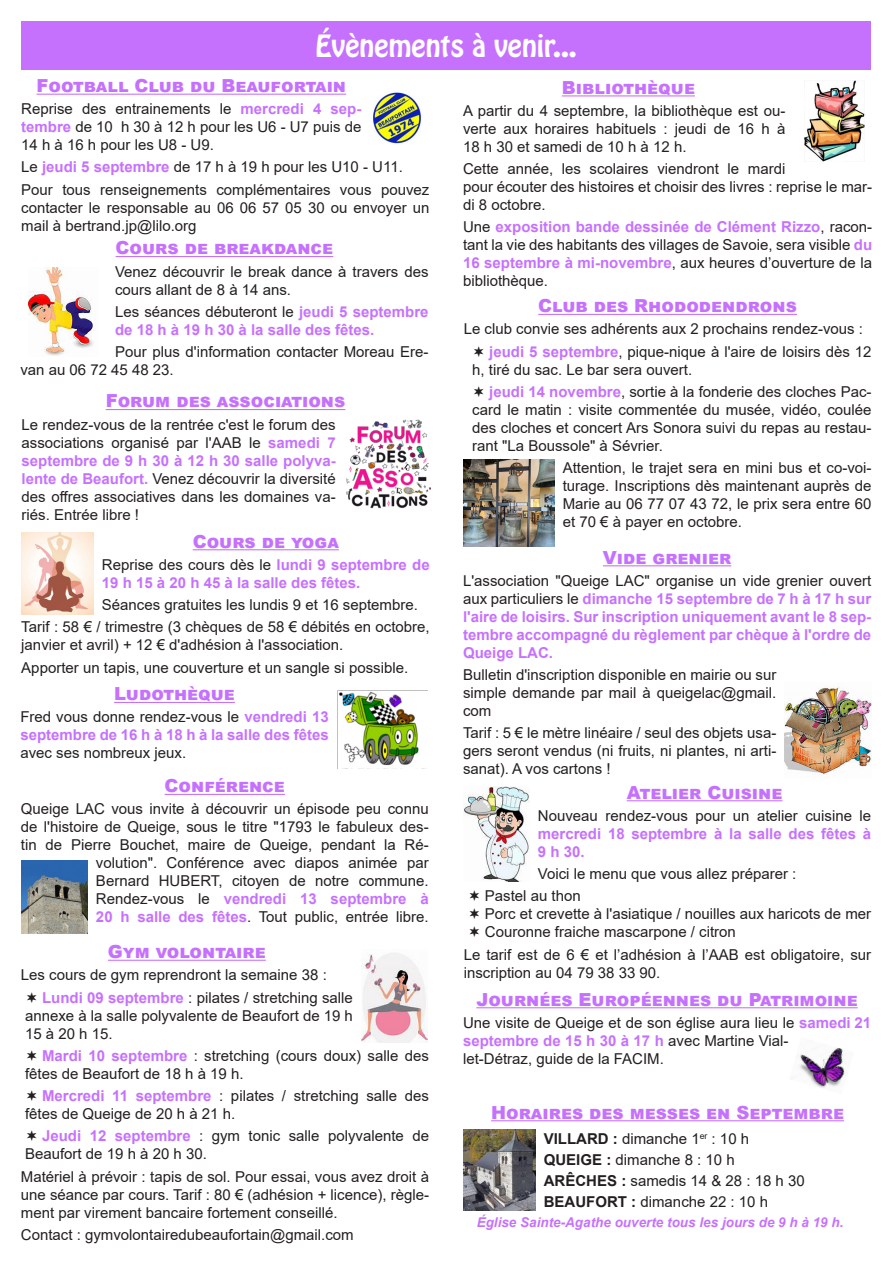
<style>
.page{position:relative;width:893px;height:1263px;background:#fff}
.page>*{position:absolute;margin:0;border:0;box-sizing:border-box;transform-origin:0 0}
.titre_orange{font:27px "Hobo Std";color:#fff}
.titre_orange-2{font:900 18px "Arial";color:#c671fe}
.t1{font:15px/18px "Arial";color:#231f20;text-align:justify}
.t2{font:700 15px/18px "Arial";color:#c671fe}
.t3{font:italic 700 13.5px "Arial";color:#c671fe}
.s1{font-weight:700;color:#c671fe}
.s2{font-weight:400;color:#231f20}
.s3{font-weight:700}
</style>
<div class="page">
<div style="left:21px;top:21px;width:850px;height:49px;background:#c671fe"></div>
<hr style="left:562px;top:95px;width:133px;height:1px;background:#c671fe">
<hr style="left:538px;top:314px;width:259px;height:1px;background:#c671fe">
<hr style="left:114px;top:702px;width:121px;height:1px;background:#c671fe">
<img style="left:337px;top:690px;width:91px;height:79px">
<hr style="left:193px;top:549px;width:146px;height:1px;background:#c671fe">
<hr style="left:116px;top:256px;width:217px;height:1px;background:#c671fe">
<hr style="left:108px;top:960px;width:158px;height:1px;background:#c671fe">
<hr style="left:491px;top:1120px;width:353px;height:1px;background:#c671fe">
<img style="left:805px;top:80px;width:60px;height:82px">
<hr style="left:627px;top:800px;width:155px;height:1px;background:#c671fe">
<hr style="left:603px;top:565px;width:128px;height:1px;background:#c671fe">
<img style="left:785px;top:687px;width:86px;height:89px">
<hr style="left:476px;top:1007px;width:382px;height:1px;background:#c671fe">
<img style="left:22px;top:533px;width:71px;height:81px">
<hr style="left:106px;top:409px;width:239px;height:1px;background:#c671fe">
<hr style="left:165px;top:794px;width:120px;height:1px;background:#c671fe">
<img style="left:464px;top:460px;width:90px;height:87px">
<img style="left:346px;top:419px;width:85px;height:90px">
<img style="left:28px;top:268px;width:66px;height:88px">
<img style="left:361px;top:953px;width:67px;height:90px">
<hr style="left:37px;top:94px;width:309px;height:1px;background:#c671fe">
<img style="left:373px;top:92px;width:48px;height:52px">
<img style="left:464px;top:786px;width:65px;height:96px">
<img style="left:464px;top:1129px;width:71px;height:81px">
<img style="left:799px;top:1048px;width:46px;height:40px">
<img style="left:21px;top:860px;width:66px;height:73px">
<p class="titre_orange" style="left:315px;top:27px;width:263px">ÉVÈNEMENTS À VENIR...</p>
<p class="titre_orange-2" style="left:562px;top:74px;width:135px">Bibliothèque</p>
<p class="t1" style="left:463px;top:102px;width:324px">A partir du 4 septembre, la bibliothèque est ou&shy;verte aux horaires habituels : jeudi de 16 h à 18 h 30 et samedi de 10 h à 12 h.</p>
<p class="t1" style="left:463px;top:160px;width:411px;text-align:left">Cette année, les scolaires viendront le mardi<br>pour écouter des histoires et choisir des livres : reprise le mar&shy;di 8 octobre.</p>
<p class="t1" style="left:463px;top:218px;width:411px">Une <span class="s1">exposition bande dessinée de Clément Rizzo</span>, racon&shy;tant la vie des habitants des villages de Savoie, sera visible <span class="s1">du 16 septembre à mi-novembre</span>, aux heures d’ouverture de la bibliothèque.</p>
<p class="titre_orange-2" style="left:538px;top:293px;width:260px">Club des Rhododendrons</p>
<p class="t1" style="left:464px;top:320px;width:401px">Le club convie ses adhérents aux 2 prochains rendez-vous :</p>
<p class="t1" style="left:472px;top:342px;width:401px;text-indent:17px"><span class="s1">jeudi 5 septembre</span>, pique-nique à l'aire de loisirs dès 12 h, tiré du sac. Le bar sera ouvert.</p>
<p class="t1" style="left:472px;top:383px;width:401px;text-indent:17px"><span class="s1">jeudi 14 novembre</span>, sortie à la fonderie des cloches Pac&shy;card le matin : visite commentée du musée, vidéo, coulée des cloches et concert Ars Sonora suivi du repas au restau&shy;rant "La Boussole" à Sévrier.</p>
<p class="t1" style="left:563px;top:459px;width:310px">Attention, le trajet sera en mini bus et co-voi&shy;turage. Inscriptions dès maintenant auprès de Marie au 06 77 07 43 72, le prix sera entre 60 et 70 € à payer en octobre.</p>
<p class="titre_orange-2" style="left:37px;top:72px;width:311px">Football Club du Beaufortain</p>
<p class="t1" style="left:21px;top:100px;width:342px">Reprise des entrainements le <span class="s1">mercredi 4 sep&shy;tembre</span> de 10 h 30 à 12 h pour les U6 - U7 puis de 14 h à 16 h pour les U8 - U9.</p>
<p class="t1" style="left:21px;top:158px;width:383px">Le <span class="s1">jeudi 5 septembre</span> de 17 h à 19 h pour les U10 - U11.</p>
<p class="t1" style="left:21px;top:180px;width:410px">Pour tous renseignements complémentaires vous pouvez contacter le responsable au 06 06 57 05 30 ou envoyer un mail à bertrand.jp@lilo.org</p>
<p class="titre_orange-2" style="left:116px;top:235px;width:219px">Cours de breakdance</p>
<p class="t1" style="left:115px;top:262px;width:315px">Venez découvrir le break dance à travers des cours allant de 8 à 14 ans.</p>
<p class="t2" style="left:115px;top:303px;width:315px"><span class="s2">Les séances débuteront le</span> jeudi 5 septembre de 18 h à 19 h 30 à la salle des fêtes.</p>
<p class="t1" style="left:20px;top:343px;width:410px;text-indent:95px">Pour plus d'information contacter Moreau Ere&shy;van au 06 72 45 48 23.</p>
<p class="titre_orange-2" style="left:106px;top:388px;width:241px">Forum des associations</p>
<p class="t1" style="left:22px;top:415px;width:316px">Le rendez-vous de la rentrée c'est le forum des associations organisé par l'AAB le <span class="s1">samedi 7 septembre de 9 h 30 à 12 h 30 salle polyva&shy;lente de Beaufort.</span> Venez découvrir la diversité des offres associatives dans les domaines va&shy;riés. Entrée libre !</p>
<p class="titre_orange-2" style="left:193px;top:528px;width:148px">Cours de yoga</p>
<p class="t2" style="left:102px;top:556px;width:329px"><span class="s2">Reprise des cours dès le</span> lundi 9 septembre de<br>19 h 15 à 20 h 45 à la salle des fêtes.</p>
<p class="t1" style="left:102px;top:596px;width:317px">Séances gratuites les lundis 9 et 16 septembre.</p>
<p class="t1" style="left:21px;top:618px;width:410px">Tarif : 58 € / trimestre (3 chèques de 58 € débités en octobre, janvier et avril) + 12 € d'adhésion à l'association.</p>
<p class="t1" style="left:21px;top:658px;width:388px">Apporter un tapis, une couverture et un sangle si possible.</p>
<p class="titre_orange-2" style="left:114px;top:681px;width:122px">Ludothèque</p>
<p class="t1" style="left:20px;top:708px;width:310px">Fred vous donne rendez-vous le <span class="s1">vendredi 13 septembre de 16 h à 18 h à la salle des fêtes </span>avec ses nombreux jeux.</p>
<p class="titre_orange-2" style="left:165px;top:773px;width:122px">Conférence</p>
<p class="t1" style="left:21px;top:800px;width:409px;text-align:right">Queige LAC vous invite à découvrir un épisode peu connu de l'histoire de Queige, sous le titre "1793 le fabuleux des&shy;tin de Pierre Bouchet, maire de Queige, pendant la Ré&shy;volution". Conférence avec diapos animée par<br>Bernard HUBERT, citoyen de notre commune.<br>Rendez-vous le <span class="s1">vendredi 13 septembre à<br>20 h salle des fêtes</span>. Tout public, entrée libre.</p>
<p class="titre_orange-2" style="left:108px;top:938px;width:159px">Gym volontaire</p>
<p class="t1" style="left:21px;top:966px;width:307px">Les cours de gym reprendront la semaine 38 :</p>
<p class="t1" style="left:25px;top:988px;width:329px;text-indent:17px"><span class="s1">Lundi 09 septembre</span> : pilates / stretching salle annexe à la salle polyvalente de Beaufort de 19 h 15 à 20 h 15.</p>
<p class="t1" style="left:25px;top:1046px;width:405px;text-indent:17px"><span class="s1">Mardi 10 septembre</span> : stretching (cours doux) salle des fêtes de Beaufort de 18 h à 19 h.</p>
<p class="t1" style="left:25px;top:1087px;width:405px;text-indent:17px"><span class="s1">Mercredi 11 septembre</span> : pilates / stretching salle des fêtes de Queige de 20 h à 21 h.</p>
<p class="t1" style="left:25px;top:1127px;width:405px;text-indent:17px"><span class="s1">Jeudi 12 septembre</span> : gym tonic salle polyvalente de<br>Beaufort de 19 h à 20 h 30.</p>
<p class="t1" style="left:21px;top:1167px;width:410px">Matériel à prévoir : tapis de sol. Pour essai, vous avez droit à une séance par cours. Tarif : 80 € (adhésion + licence), règle&shy;ment par virement bancaire fortement conseillé.</p>
<p class="t1" style="left:21px;top:1225px;width:334px">Contact : gymvolontairedubeaufortain@gmail.com</p>
<p class="titre_orange-2" style="left:603px;top:544px;width:130px">Vide grenier</p>
<p class="t2" style="left:463px;top:572px;width:410px;text-align:justify"><span class="s2">L'association "Queige LAC" organise un vide grenier ouvert aux particuliers le</span> dimanche 15 septembre de 7 h à 17 h sur l'aire de loisirs. Sur inscription uniquement avant le 8 sep&shy;tembre accompagné du règlement par chèque à l'ordre de Queige LAC.</p>
<p class="t1" style="left:463px;top:666px;width:315px">Bulletin d'inscription disponible en mairie ou sur simple demande par mail à queigelac@gmail. com</p>
<p class="t1" style="left:463px;top:724px;width:315px">Tarif : 5 € le mètre linéaire / seul des objets usa&shy;gers seront vendus (ni fruits, ni plantes, ni arti&shy;sanat). A vos cartons !</p>
<p class="titre_orange-2" style="left:627px;top:779px;width:157px">Atelier Cuisine</p>
<p class="t2" style="left:538px;top:807px;width:335px;text-align:justify"><span class="s2">Nouveau rendez-vous pour un atelier cuisine le </span>mercredi 18 septembre à la salle des fêtes à 9 h 30.</p>
<p class="t1" style="left:538px;top:865px;width:260px">Voici le menu que vous allez préparer :</p>
<p class="t1" style="left:485px;top:887px;width:97px">Pastel au thon</p>
<p class="t1" style="left:485px;top:905px;width:388px">Porc et crevette à l'asiatique / nouilles aux haricots de mer</p>
<p class="t1" style="left:485px;top:923px;width:252px">Couronne fraiche mascarpone / citron</p>
<p class="t1" style="left:464px;top:945px;width:409px">Le tarif est de 6 € et l’adhésion à l’AAB est obligatoire, sur inscription au 04 79 38 33 90.</p>
<p class="titre_orange-2" style="left:476px;top:986px;width:383px">Journées Européennes du Patrimoine</p>
<p class="t1" style="left:463px;top:1013px;width:410px;text-align:left">Une visite de Queige et de son église aura lieu le <span class="s1">samedi 21 septembre de 15 h 30 à 17 h</span> avec Martine Vial-<br>let-Détraz, guide de la FACIM.</p>
<p class="titre_orange-2" style="left:491px;top:1099px;width:354px">Horaires des messes en Septembre</p>
<p class="t1" style="left:544px;top:1129px;width:207px"><span class="s3">VILLARD :</span> dimanche 1<sup>er</sup> : 10 h</p>
<p class="t1" style="left:544px;top:1150px;width:192px"><span class="s3">QUEIGE :</span> dimanche 8 : 10 h</p>
<p class="t1" style="left:544px;top:1171px;width:262px"><span class="s3">ARÊCHES :</span> samedis 14 &amp; 28 : 18 h 30</p>
<p class="t1" style="left:544px;top:1192px;width:226px"><span class="s3">BEAUFORT :</span> dimanche 22 : 10 h</p>
<p class="t3" style="left:477px;top:1213px;width:368px">Église Sainte-Agathe ouverte tous les jours de 9 h à 19 h.</p>
</div>
